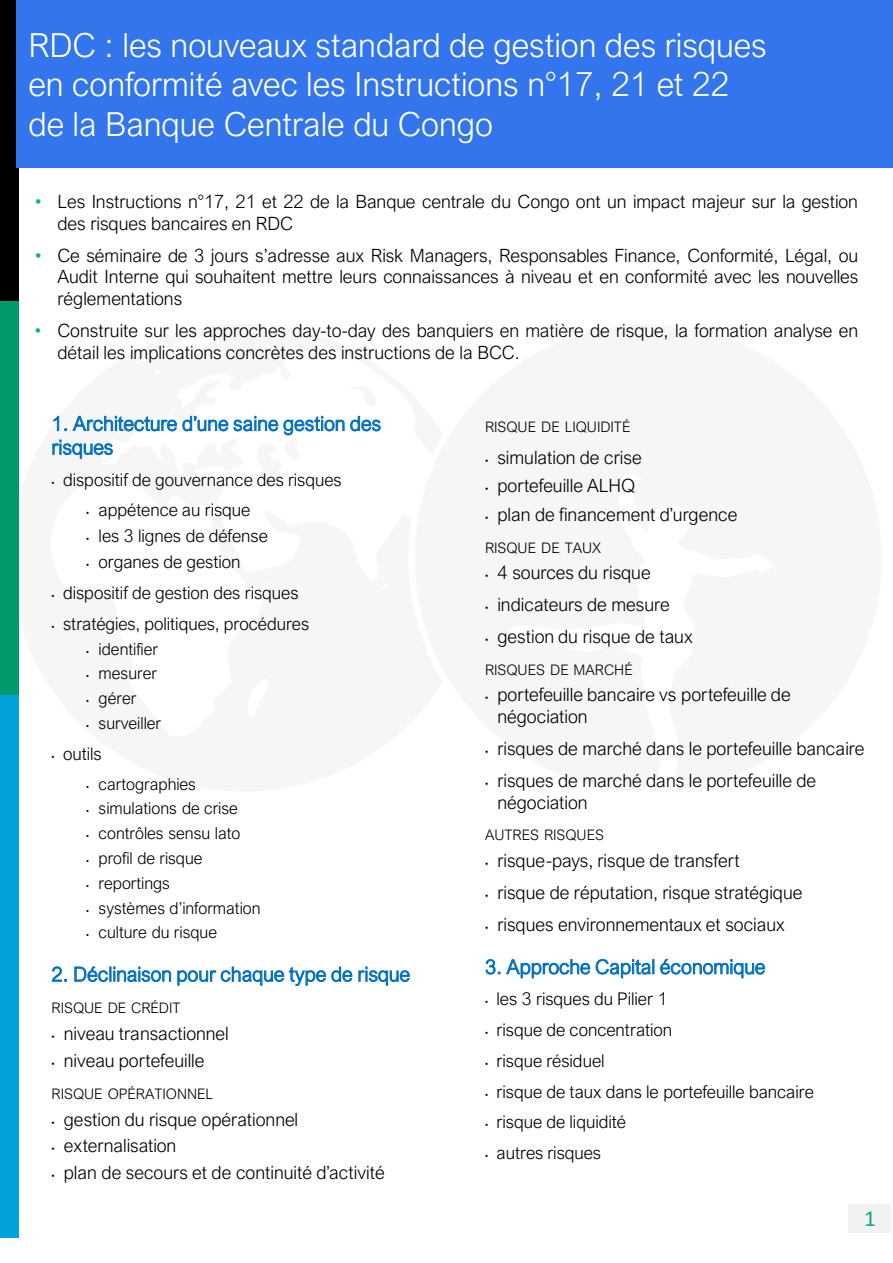
<style>
.page{position:relative;width:893px;height:1263px;background:#fff}
.page>*{position:absolute;margin:0;border:0;box-sizing:border-box;transform-origin:0 0}
.t1{font:300 33.15px/39.8px "Arial Nova";color:#fff}
.t2{font:23.25px "Calibri";color:#11af89}
.t3{font:300 19.8px/23.9px "Arial Nova";letter-spacing:.005em;color:#0070c0}
.t4{font:300 18.3px/21.9px "Arial Nova";color:#000}
.t5{font:300 17.55px "Arial Nova";letter-spacing:-.005em;color:#000}
.t6{font:300 17.4px "Arial Nova";letter-spacing:-.005em;color:#000}
.t7{font:300 16.5px "Arial Nova";color:#000}
.t8{font:300 14.55px "Arial Nova";color:#000}
.s1{font-family:"Arial";font-weight:400;color:#11af89}
.s2{font-family:"Arial";font-weight:400;font-size:8.7px}
.s3{font-family:"Arial";font-weight:400;font-size:8.4px}
.s4{font-family:"Arial";font-weight:400;font-size:9.15px}
</style>
<div class="page">
<div style="left:848px;top:1204px;width:43px;height:28px;background:#f2f2f2"></div>
<div style="left:0;top:0;width:18px;height:301px;background:#000"></div>
<div style="left:0;top:301px;width:18px;height:397px;background:#009a6b"></div>
<div style="left:0;top:695px;width:18px;height:542px;background:#00a3db"></div>
<svg style="left:52px;top:415px;width:329px;height:44px"></svg>
<svg style="left:52px;top:966px;width:15px;height:16px"></svg>
<svg style="left:74px;top:966px;width:97px;height:16px"></svg>
<svg style="left:177px;top:966px;width:175px;height:20px"></svg>
<svg style="left:358px;top:967px;width:52px;height:19px"></svg>
<svg style="left:485px;top:959px;width:15px;height:16px"></svg>
<svg style="left:506px;top:959px;width:84px;height:19px"></svg>
<svg style="left:596px;top:959px;width:58px;height:19px"></svg>
<svg style="left:660px;top:959px;width:105px;height:19px"></svg>
<div style="left:16px;top:0;width:877px;height:168px;background:#3375ed"></div>
<p class="t1" style="left:28px;top:25px;width:740px">RDC : les nouveaux standard de gestion des risques en conformité avec les Instructions n°17, 21 et 22 de la Banque Centrale du Congo</p>
<p class="t4" style="left:57px;top:191px;width:802px;text-indent:-22px"><span class="s1">•</span> Les Instructions n°17, 21 et 22 de la Banque centrale du Congo ont un impact majeur sur la gestion des risques bancaires en RDC</p>
<p class="t4" style="left:57px;top:244px;width:802px;text-align:justify;text-indent:-22px"><span class="s1">•</span> Ce séminaire de 3 jours s’adresse aux Risk Managers, Responsables Finance, Conformité, Légal, ou Audit Interne qui souhaitent mettre leurs connaissances à niveau et en conformité avec les nouvelles réglementations</p>
<p class="t4" style="left:57px;top:320px;width:802px;text-indent:-22px"><span class="s1">•</span> Construite sur les approches day-to-day des banquiers en matière de risque, la formation analyse en détail les implications concrètes des instructions de la BCC.</p>
<p class="t3" style="left:52px;top:412px;width:331px">1. Architecture d’une saine gestion des risques</p>
<p class="t6" style="left:52px;top:470px;width:292px"><span class="s2">•</span> dispositif de gouvernance des risques</p>
<p class="t6" style="left:86px;top:500px;width:166px"><span class="s2">•</span> appétence au risque</p>
<p class="t6" style="left:86px;top:526px;width:183px"><span class="s2">•</span> les 3 lignes de défense</p>
<p class="t6" style="left:86px;top:552px;width:156px"><span class="s2">•</span> organes de gestion</p>
<p class="t6" style="left:52px;top:583px;width:248px"><span class="s2">•</span> dispositif de gestion des risques</p>
<p class="t6" style="left:52px;top:614px;width:259px"><span class="s2">•</span> stratégies, politiques, procédures</p>
<p class="t7" style="left:86px;top:639px;width:73px"><span class="s3">•</span> identifier</p>
<p class="t7" style="left:86px;top:664px;width:72px"><span class="s3">•</span> mesurer</p>
<p class="t7" style="left:86px;top:689px;width:52px"><span class="s3">•</span> gérer</p>
<p class="t7" style="left:86px;top:714px;width:76px"><span class="s3">•</span> surveiller</p>
<p class="t6" style="left:52px;top:744px;width:52px"><span class="s2">•</span> outils</p>
<p class="t7" style="left:86px;top:774px;width:111px"><span class="s3">•</span> cartographies</p>
<p class="t7" style="left:86px;top:799px;width:153px"><span class="s3">•</span> simulations de crise</p>
<p class="t7" style="left:86px;top:824px;width:156px"><span class="s3">•</span> contrôles sensu lato</p>
<p class="t7" style="left:86px;top:849px;width:118px"><span class="s3">•</span> profil de risque</p>
<p class="t7" style="left:86px;top:874px;width:85px"><span class="s3">•</span> reportings</p>
<p class="t7" style="left:86px;top:898px;width:176px"><span class="s3">•</span> systèmes d’information</p>
<p class="t7" style="left:86px;top:923px;width:132px"><span class="s3">•</span> culture du risque</p>
<p class="t3" style="left:52px;top:962px;width:360px">2. Déclinaison pour chaque type de risque</p>
<p class="t8" style="left:52px;top:1000px;width:130px">RISQUE DE CRÉDIT</p>
<p class="t4" style="left:52px;top:1023px;width:179px"><span class="s4">•</span> niveau transactionnel</p>
<p class="t4" style="left:52px;top:1050px;width:154px"><span class="s4">•</span> niveau portefeuille</p>
<p class="t8" style="left:52px;top:1085px;width:163px">RISQUE OPÉRATIONNEL</p>
<p class="t4" style="left:52px;top:1108px;width:248px"><span class="s4">•</span> gestion du risque opérationnel</p>
<p class="t4" style="left:52px;top:1135px;width:126px"><span class="s4">•</span> externalisation</p>
<p class="t4" style="left:52px;top:1162px;width:335px"><span class="s4">•</span> plan de secours et de continuité d’activité</p>
<p class="t8" style="left:485px;top:419px;width:147px">RISQUE DE LIQUIDITÉ</p>
<p class="t4" style="left:485px;top:446px;width:158px"><span class="s4">•</span> simulation de crise</p>
<p class="t4" style="left:485px;top:475px;width:152px"><span class="s4">•</span> portefeuille ALHQ</p>
<p class="t4" style="left:485px;top:503px;width:254px"><span class="s4">•</span> plan de financement d’urgence</p>
<p class="t8" style="left:485px;top:539px;width:118px">RISQUE DE TAUX</p>
<p class="t4" style="left:485px;top:562px;width:167px"><span class="s4">•</span> 4 sources du risque</p>
<p class="t4" style="left:485px;top:594px;width:186px"><span class="s4">•</span> indicateurs de mesure</p>
<p class="t4" style="left:485px;top:625px;width:209px"><span class="s4">•</span> gestion du risque de taux</p>
<p class="t8" style="left:485px;top:661px;width:149px">RISQUES DE MARCHÉ</p>
<p class="t4" style="left:497px;top:684px;width:295px;text-indent:-12px"><span class="s4">•</span> portefeuille bancaire vs portefeuille de négociation</p>
<p class="t4" style="left:485px;top:737px;width:381px"><span class="s4">•</span> risques de marché dans le portefeuille bancaire</p>
<p class="t4" style="left:497px;top:769px;width:320px;text-indent:-12px"><span class="s4">•</span> risques de marché dans le portefeuille de négociation</p>
<p class="t8" style="left:485px;top:827px;width:120px">AUTRES RISQUES</p>
<p class="t4" style="left:485px;top:850px;width:256px"><span class="s4">•</span> risque-pays, risque de transfert</p>
<p class="t4" style="left:485px;top:881px;width:319px"><span class="s4">•</span> risque de réputation, risque stratégique</p>
<p class="t4" style="left:485px;top:913px;width:301px"><span class="s4">•</span> risques environnementaux et sociaux</p>
<p class="t3" style="left:485px;top:955px;width:282px">3. Approche Capital économique</p>
<p class="t5" style="left:485px;top:989px;width:184px"><span class="s2">•</span> les 3 risques du Pilier 1</p>
<p class="t6" style="left:485px;top:1020px;width:189px"><span class="s2">•</span> risque de concentration</p>
<p class="t6" style="left:485px;top:1051px;width:121px"><span class="s2">•</span> risque résiduel</p>
<p class="t6" style="left:485px;top:1081px;width:330px"><span class="s2">•</span> risque de taux dans le portefeuille bancaire</p>
<p class="t6" style="left:485px;top:1112px;width:143px"><span class="s2">•</span> risque de liquidité</p>
<p class="t6" style="left:485px;top:1143px;width:118px"><span class="s2">•</span> autres risques</p>
<p class="t2" style="left:864px;top:1202px;width:13px">1</p>
</div>
